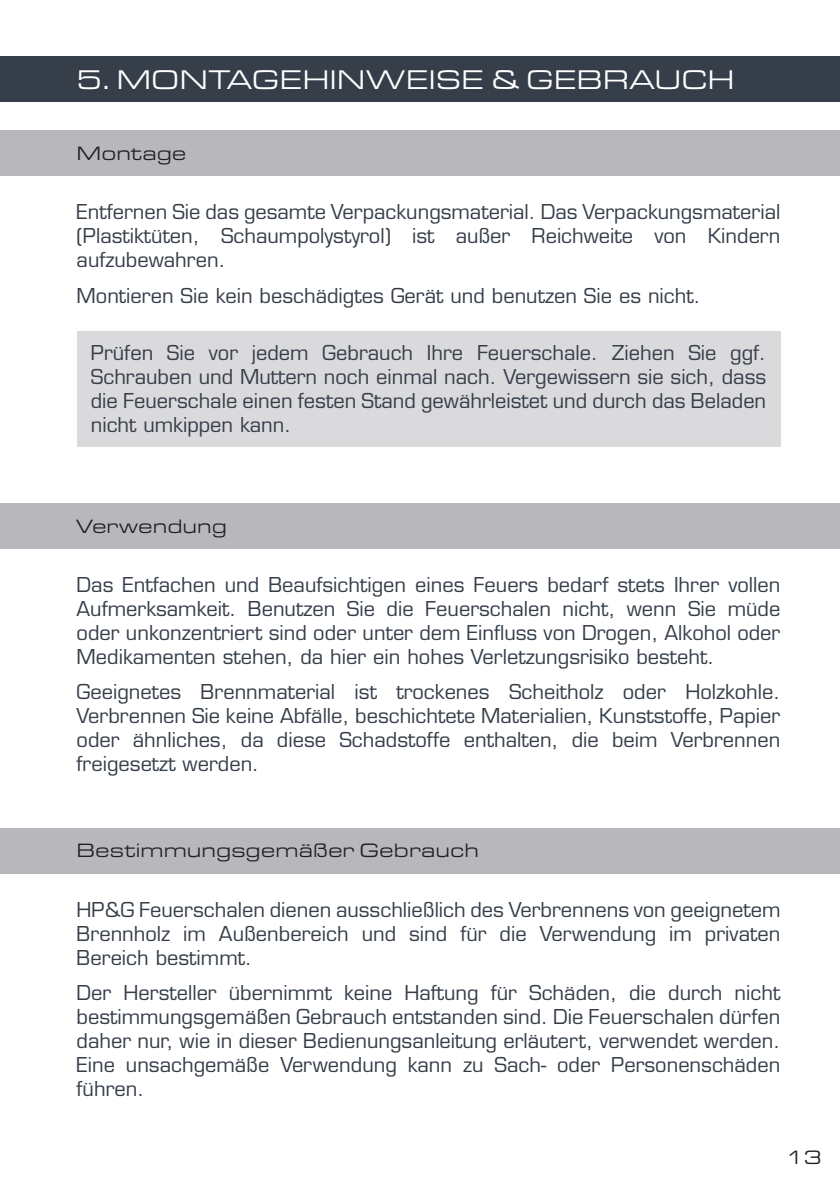
<style>
.page{position:relative;width:840px;height:1191px;background:#fff}
.page>*{position:absolute;margin:0;border:0;box-sizing:border-box;transform-origin:0 0}
.t1{font:28px "Eurostile Ext";color:#fff}
.t2{font:20px/24px "Eurostile LT Std";color:#353e49;text-align:justify}
.t3{font:20px "Eurostile Ext";color:#231f20}
</style>
<div class="page">
<div style="left:0;top:57px;width:839px;height:45px;background:#353e49"></div>
<div style="left:77px;top:331px;width:703px;height:115px;background:#dad9db"></div>
<div style="left:0;top:131px;width:839px;height:45px;background:#b8b7bc"></div>
<div style="left:0;top:503px;width:839px;height:45px;background:#b8b7bc"></div>
<div style="left:0;top:828px;width:839px;height:45px;background:#b8b7bc"></div>
<h1 class="t1" style="left:77px;top:61px;width:659px">5. MONTAGEHINWEISE &amp; GEBRAUCH</h1>
<p class="t3" style="left:77px;top:140px;width:111px">Montage</p>
<p class="t2" style="left:77px;top:200px;width:705px">Entfernen Sie das gesamte Verpackungsmaterial. Das Verpackungsmaterial (Plastiktüten, Schaumpolystyrol) ist außer Reichweite von Kindern aufzubewahren.</p>
<p class="t2" style="left:77px;top:283px;width:625px">Montieren Sie kein beschädigtes Gerät und benutzen Sie es nicht.</p>
<p class="t2" style="left:91px;top:341px;width:676px">Prüfen Sie vor jedem Gebrauch Ihre Feuerschale. Ziehen Sie ggf.<br>Schrauben und Muttern noch einmal nach. Vergewissern sie sich, dass die Feuerschale einen festen Stand gewährleistet und durch das Beladen nicht umkippen kann.</p>
<p class="t3" style="left:77px;top:513px;width:152px">Verwendung</p>
<p class="t2" style="left:77px;top:573px;width:705px">Das Entfachen und Beaufsichtigen eines Feuers bedarf stets Ihrer vollen Aufmerksamkeit. Benutzen Sie die Feuerschalen nicht, wenn Sie müde oder unkonzentriert sind oder unter dem Einfluss von Drogen, Alkohol oder Medikamenten stehen, da hier ein hohes Verletzungsrisiko besteht.</p>
<p class="t2" style="left:77px;top:680px;width:705px">Geeignetes Brennmaterial ist trockenes Scheitholz oder Holzkohle.<br>Verbrennen Sie keine Abfälle, beschichtete Materialien, Kunststoffe, Papier oder ähnliches, da diese Schadstoffe enthalten, die beim Verbrennen freigesetzt werden.</p>
<p class="t3" style="left:77px;top:837px;width:404px">Bestimmungsgemäßer Gebrauch</p>
<p class="t2" style="left:77px;top:897px;width:705px">HP&amp;G Feuerschalen dienen ausschließlich des Verbrennens von geeignetem Brennholz im Außenbereich und sind für die Verwendung im privaten Bereich bestimmt.</p>
<p class="t2" style="left:77px;top:981px;width:705px">Der Hersteller übernimmt keine Haftung für Schäden, die durch nicht bestimmungsgemäßen Gebrauch entstanden sind. Die Feuerschalen dürfen daher nur, wie in dieser Bedienungsanleitung erläutert, verwendet werden.<br>Eine unsachgemäße Verwendung kann zu Sach- oder Personenschäden führen.</p>
<p class="t3" style="left:785px;top:1143px;width:38px">13</p>
</div>
